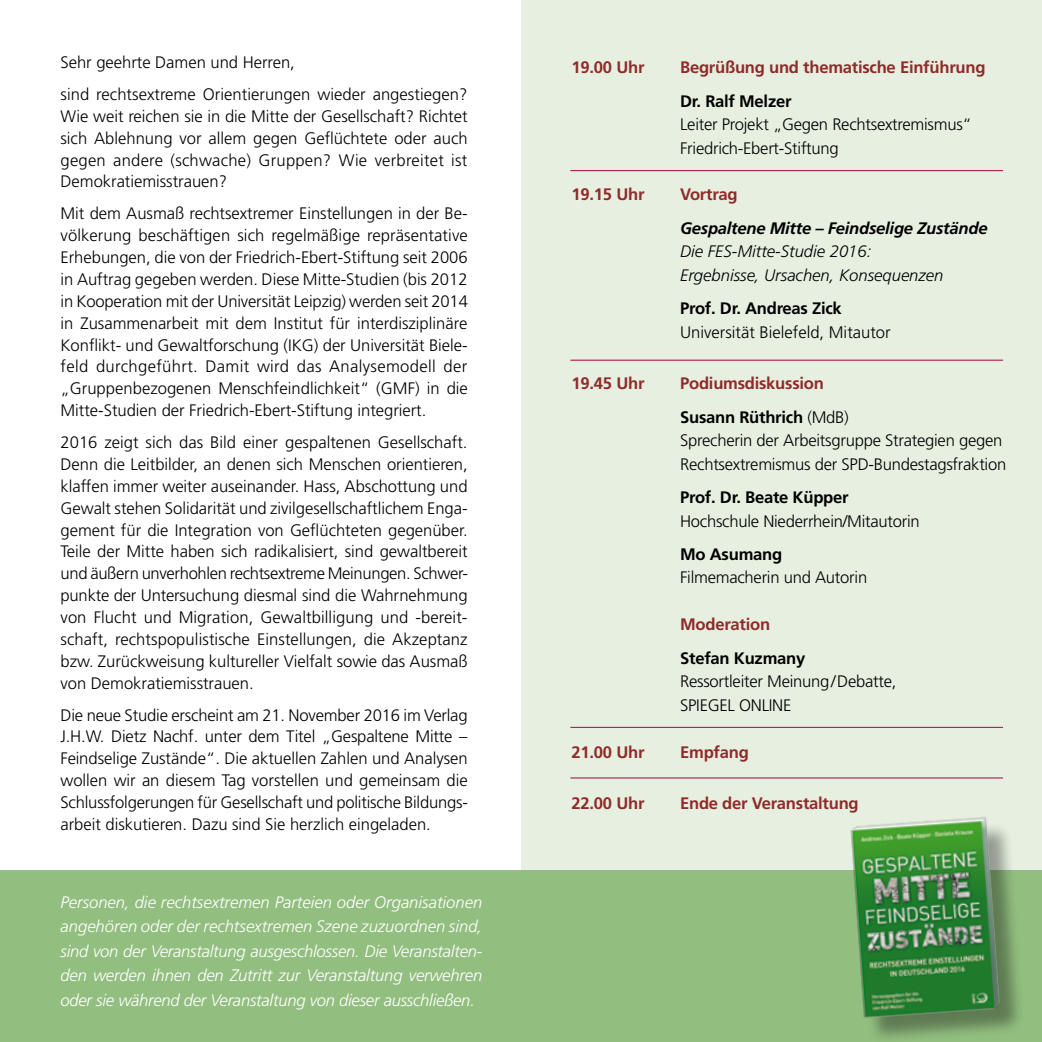
<style>
.page{position:relative;width:1042px;height:1042px;background:#fff}
.page>*{position:absolute;margin:0;border:0;box-sizing:border-box;transform-origin:0 0}
.t1{font:300 16.62px/21.9px "Frutiger";color:#000}
.t2{font:italic 300 16.62px/24.5px "Frutiger";letter-spacing:-.015em;color:#fff;text-align:justify}
.t3{font:700 16.62px/33.4px "Frutiger";letter-spacing:-.015em;color:#902b2a}
.t4{font:700 16.62px "Frutiger";letter-spacing:-.015em;color:#000}
.t5{font:italic 300 16.62px/23.4px "Frutiger CE";color:#000}
.t6{font:italic 700 16.62px "Frutiger CE";letter-spacing:-.015em;color:#000}
.s1{color:#000}
.s2{font-weight:300;color:#000}
</style>
<div class="page">
<div style="left:521px;top:0;width:521px;height:1042px;background:#e6efe0"></div>
<div style="left:0;top:870px;width:1042px;height:172px;background:#92be80"></div>
<hr style="left:570px;top:170px;width:433px;height:1px;background:#a50545">
<hr style="left:570px;top:360px;width:433px;height:1px;background:#a50545">
<hr style="left:570px;top:727px;width:433px;height:1px;background:#a50545">
<hr style="left:570px;top:777px;width:433px;height:1px;background:#a50545">
<div style="left:855px;top:821px;width:170px;height:221px;background:#000;opacity:.35"></div>
<img style="left:850px;top:817px;width:160px;height:208px">
<p class="t1" style="left:61px;top:46px;width:408px;line-height:31.8px">Sehr geehrte Damen und Herren,<br>sind rechtsextreme Orientierungen wieder angestiegen?</p>
<p class="t1" style="left:61px;top:105px;width:409px;text-align:justify">Wie weit reichen sie in die Mitte der Gesellschaft? Richtet sich Ablehnung vor allem gegen Geflüchtete oder auch gegen andere (schwache) Gruppen? Wie verbreitet ist Demokratiemisstrauen?</p>
<p class="t1" style="left:61px;top:203px;width:409px;text-align:justify">Mit dem Ausmaß rechtsextremer Einstellungen in der Be&shy;völkerung beschäftigen sich regelmäßige repräsentative Erhebungen, die von der Friedrich-Ebert-Stiftung seit 2006 in Auftrag gegeben werden. Diese Mitte-Studien (bis 2012 in Kooperation mit der Universität Leipzig) werden seit 2014 in Zusammenarbeit mit dem Institut für interdisziplinäre Konflikt- und Gewaltforschung (IKG) der Universität Biele&shy;feld durchgeführt. Damit wird das Analysemodell der „Gruppenbezogenen Menschfeindlichkeit“ (GMF) in die Mitte-Studien der Friedrich-Ebert-Stiftung integriert.</p>
<p class="t1" style="left:61px;top:431px;width:409px;text-align:justify">2016 zeigt sich das Bild einer gespaltenen Gesellschaft.<br>Denn die Leitbilder, an denen sich Menschen orientieren, klaffen immer weiter auseinander. Hass, Abschottung und Gewalt stehen Solidarität und zivilgesellschaftlichem Enga&shy;gement für die Integration von Geflüchteten gegenüber.<br>Teile der Mitte haben sich radikalisiert, sind gewaltbereit und äußern unverhohlen rechtsextreme Meinungen. Schwer&shy;punkte der Untersuchung diesmal sind die Wahrnehmung von Flucht und Migration, Gewaltbilligung und -bereit&shy;schaft, rechtspopulistische Einstellungen, die Akzeptanz bzw. Zurückweisung kultureller Vielfalt sowie das Ausmaß von Demokratiemisstrauen.</p>
<p class="t1" style="left:61px;top:704px;width:409px;text-align:justify">Die neue Studie erscheint am 21. November 2016 im Verlag J.H.W. Dietz Nachf. unter dem Titel „Gespaltene Mitte – Feindselige Zustände“. Die aktuellen Zahlen und Analysen wollen wir an diesem Tag vorstellen und gemeinsam die Schlussfolgerungen für Gesellschaft und politische Bildungs&shy;arbeit diskutieren. Dazu sind Sie herzlich eingeladen.</p>
<p class="t2" style="left:61px;top:890px;width:423px">Personen, die rechtsextremen Parteien oder Organisationen angehören oder der rechtsextremen Szene zuzuordnen sind, sind von der Veranstaltung ausgeschlossen. Die Veranstalten&shy;den werden ihnen den Zutritt zur Veranstaltung verwehren oder sie während der Veranstaltung von dieser ausschließen.</p>
<p class="t3" style="left:571px;top:51px;width:74px">19.00 Uhr</p>
<p class="t3" style="left:680px;top:51px;width:307px">Begrüßung und thematische Einführung</p>
<p class="t4" style="left:680px;top:91px;width:113px">Dr. Ralf Melzer</p>
<p class="t1" style="left:680px;top:113px;width:293px;line-height:23.4px">Leiter Projekt „Gegen Rechtsextremismus“<br>Friedrich-Ebert-Stiftung</p>
<p class="t3" style="left:571px;top:178px;width:74px">19.15 Uhr</p>
<p class="t3" style="left:680px;top:178px;width:59px">Vortrag</p>
<p class="t6" style="left:680px;top:218px;width:309px">Gespaltene Mitte – Feindselige Zustände</p>
<p class="t5" style="left:680px;top:240px;width:265px">Die FES-Mitte-Studie 2016:<br>Ergebnisse, Ursachen, Konsequenzen</p>
<p class="t4" style="left:680px;top:298px;width:163px">Prof. Dr. Andreas Zick</p>
<p class="t1" style="left:680px;top:321px;width:212px">Universität Bielefeld, Mitautor</p>
<p class="t3" style="left:571px;top:367px;width:74px">19.45 Uhr</p>
<p class="t3" style="left:680px;top:367px;width:170px">Podiumsdiskussion<br><span class="s1">Susann Rüthrich</span> <span class="s2">(MdB)</span></p>
<p class="t1" style="left:680px;top:429px;width:328px;line-height:23.4px">Sprecherin der Arbeitsgruppe Strategien gegen<br>Rechtsextremismus der SPD-Bundestagsfraktion</p>
<p class="t4" style="left:680px;top:487px;width:170px">Prof. Dr. Beate Küpper</p>
<p class="t1" style="left:680px;top:510px;width:241px">Hochschule Niederrhein/Mitautorin</p>
<p class="t4" style="left:680px;top:544px;width:104px">Mo Asumang</p>
<p class="t1" style="left:680px;top:567px;width:189px">Filmemacherin und Autorin</p>
<p class="t3" style="left:680px;top:608px;width:92px">Moderation</p>
<p class="t4" style="left:680px;top:648px;width:127px">Stefan Kuzmany</p>
<p class="t1" style="left:680px;top:669px;width:218px;line-height:23.4px">Ressortleiter Meinung/Debatte,<br>SPIEGEL ONLINE</p>
<p class="t3" style="left:571px;top:735px;width:74px">21.00 Uhr</p>
<p class="t3" style="left:680px;top:735px;width:70px">Empfang</p>
<p class="t3" style="left:571px;top:787px;width:74px">22.00 Uhr</p>
<p class="t3" style="left:680px;top:787px;width:180px">Ende der Veranstaltung</p>
</div>
